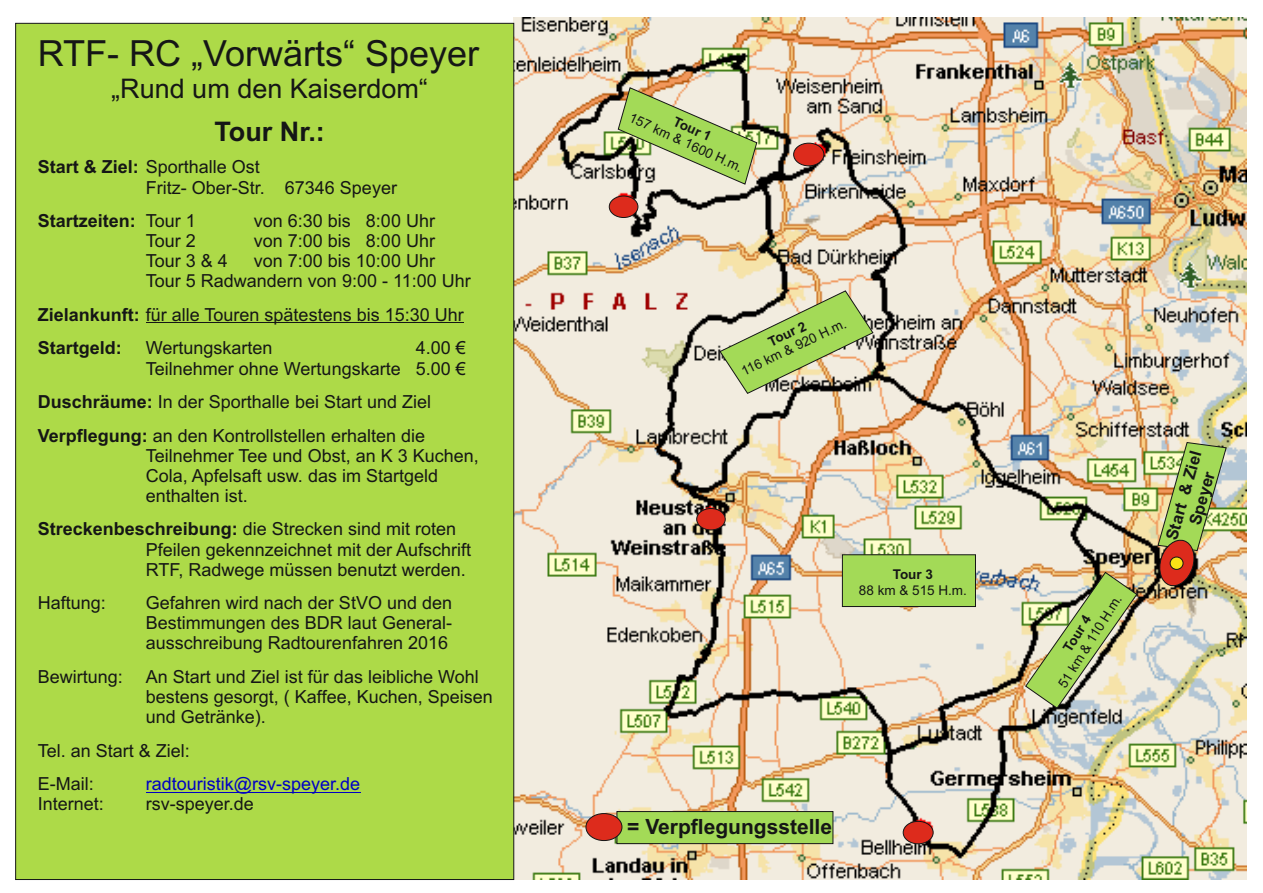
<style>
.page{position:relative;width:1263px;height:893px;background:#fff}
.page>*{position:absolute;margin:0;border:0;box-sizing:border-box;transform-origin:0 0}
.t1{font:36px "Arial";color:#151616}
.t2{font:27px "Arial";color:#151616}
.t3{font:700 27px "Arial";color:#151616}
.t4{font:700 21px "Arial";color:#151616}
.t5{font:18px/20.1px "Arial";color:#151616}
.t6{font:18px "Arial";color:#0000c4}
.t7{font:700 18px "Arial";color:#151616}
.t8{font:700 16.5px/18.5px "Arial";color:#151616;text-align:center}
.t9{font:13.5px "Arial";color:#151616}
.t10{font:700 13.5px "Arial";color:#151616}
.s1{font-weight:700}
.s2{font-weight:400}
</style>
<div class="page">
<img style="left:514px;top:18px;width:733px;height:861px">
<div style="left:15px;top:22px;width:500px;height:858px;background:#adda48"></div>
<hr style="left:146px;top:323px;width:318px;height:1px;background:#151616">
<hr style="left:146px;top:792px;width:214px;height:1px;background:#0000c4">
<svg style="left:1024px;top:571px;width:114px;height:138px;background:#b8c58b"></svg>
<svg style="left:841px;top:554px;width:135px;height:53px;background:#9ccf54"></svg>
<svg style="left:719px;top:290px;width:155px;height:104px;background:#b7c98a"></svg>
<svg style="left:617px;top:87px;width:141px;height:98px;background:#b8cb8b"></svg>
<svg style="left:616px;top:811px;width:218px;height:33px;background:#9acd53"></svg>
<div style="left:585px;top:813px;width:37px;height:28px;background:#dd2b1c;border:1px solid #151616;border-radius:50%"></div>
<div style="left:903px;top:821px;width:30px;height:23px;background:#dd2b1c;border:1px solid #151616;border-radius:50%"></div>
<div style="left:696px;top:508px;width:30px;height:22px;background:#dd2b1c;border:1px solid #151616;border-radius:50%"></div>
<div style="left:793px;top:143px;width:31px;height:23px;background:#dd2b1c;border:1px solid #151616;border-radius:50%"></div>
<div style="left:609px;top:196px;width:29px;height:22px;background:#dd2b1c;border:1px solid #151616;border-radius:50%"></div>
<img style="left:1157px;top:442px;width:70px;height:146px">
<div style="left:1170px;top:557px;width:13px;height:13px;background:#fbe116;border:1px solid #151616;border-radius:50%"></div>
<h1 class="t1" style="left:38px;top:40px;width:443px">RTF- RC „Vorwärts“ Speyer</h1>
<h2 class="t2" style="left:111px;top:78px;width:318px">„Rund um den Kaiserdom“</h2>
<h2 class="t3" style="left:214px;top:122px;width:112px">Tour Nr.:</h2>
<p class="t5" style="left:146px;top:159px;width:253px;text-indent:-108px"><span class="s1">Start &amp; Ziel:</span> Sporthalle Ost<br>Fritz- Ober-Str. 67346 Speyer</p>
<p class="t7" style="left:38px;top:214px;width:160px">Startzeiten: <span class="s2">Tour 1</span></p>
<p class="t5" style="left:254px;top:212px;width:183px">von 6:30 bis 8:00 Uhr</p>
<p class="t5" style="left:146px;top:232px;width:52px">Tour 2</p>
<p class="t5" style="left:254px;top:232px;width:183px">von 7:00 bis 8:00 Uhr</p>
<p class="t5" style="left:146px;top:253px;width:84px">Tour 3 &amp; 4</p>
<p class="t5" style="left:146px;top:253px;width:326px;text-indent:108px">von 7:00 bis 10:00 Uhr<br>Tour 5 Radwandern von 9:00 - 11:00 Uhr</p>
<p class="t5" style="left:38px;top:300px;width:427px;line-height:33.5px"><span class="s1">Zielankunft:</span> für alle Touren spätestens bis 15:30 Uhr<br><span class="s1">Startgeld:</span></p>
<p class="t5" style="left:146px;top:340px;width:322px;text-align:right">4.00 €<br>Teilnehmer ohne Wertungskarte 5.00 €</p>
<p class="t5" style="left:38px;top:387px;width:395px;line-height:33.5px"><span class="s1">Duschräume:</span> In der Sporthalle bei Start und Ziel<br><span class="s1">Verpflegung:</span> an den Kontrollstellen erhalten die</p>
<p class="t5" style="left:146px;top:447px;width:334px">Teilnehmer Tee und Obst, an K 3 Kuchen,<br>Cola, Apfelsaft usw. das im Startgeld enthalten ist.</p>
<p class="t5" style="left:146px;top:521px;width:327px;text-indent:-108px"><span class="s1">Streckenbeschreibung:</span> die Strecken sind mit roten<br>Pfeilen gekennzeichnet mit der Aufschrift<br>RTF, Radwege müssen benutzt werden.</p>
<p class="t5" style="left:38px;top:594px;width:70px">Haftung:</p>
<p class="t5" style="left:146px;top:594px;width:308px;text-align:justify">Gefahren wird nach der StVO und den Bestimmungen des BDR laut General&shy;ausschreibung Radtourenfahren 2016</p>
<p class="t5" style="left:38px;top:668px;width:87px">Bewirtung:</p>
<p class="t5" style="left:146px;top:668px;width:348px">An Start und Ziel ist für das leibliche Wohl bestens gesorgt, ( Kaffee, Kuchen, Speisen und Getränke).</p>
<p class="t5" style="left:38px;top:735px;width:154px;line-height:33.5px">Tel. an Start &amp; Ziel:<br>E-Mail:</p>
<p class="t5" style="left:38px;top:795px;width:68px">Internet:</p>
<p class="t5" style="left:146px;top:795px;width:110px">rsv-speyer.de</p>
<p class="t5" style="left:146px;top:340px;width:128px">Wertungskarten</p>
<p class="t6" style="left:146px;top:777px;width:216px">radtouristik@rsv-speyer.de</p>
<p class="t9" style="left:632px;top:112px;width:125px;rotate:25deg">157 km &amp; 1600 H.m.</p>
<p class="t10" style="left:676px;top:116px;width:42px;rotate:25deg">Tour 1</p>
<p class="t10" style="left:767px;top:338px;width:42px;rotate:-25deg">Tour 2</p>
<p class="t9" style="left:740px;top:367px;width:116px;rotate:-25deg">116 km &amp; 920 H.m.</p>
<p class="t10" style="left:893px;top:570px;width:42px">Tour 3</p>
<p class="t9" style="left:859px;top:585px;width:110px">88 km &amp; 515 H.m.</p>
<p class="t4" style="left:627px;top:818px;width:206px">= Verpflegungsstelle</p>
<p class="t9" style="left:1057px;top:684px;width:109px;rotate:-58deg">51 km &amp; 110 H.m.</p>
<p class="t10" style="left:1062px;top:648px;width:42px;rotate:-58deg">Tour 4</p>
<p class="t8" style="left:1164px;top:537px;width:93px;rotate:-74deg">Start &amp; Ziel<br>Speyer</p>
</div>
